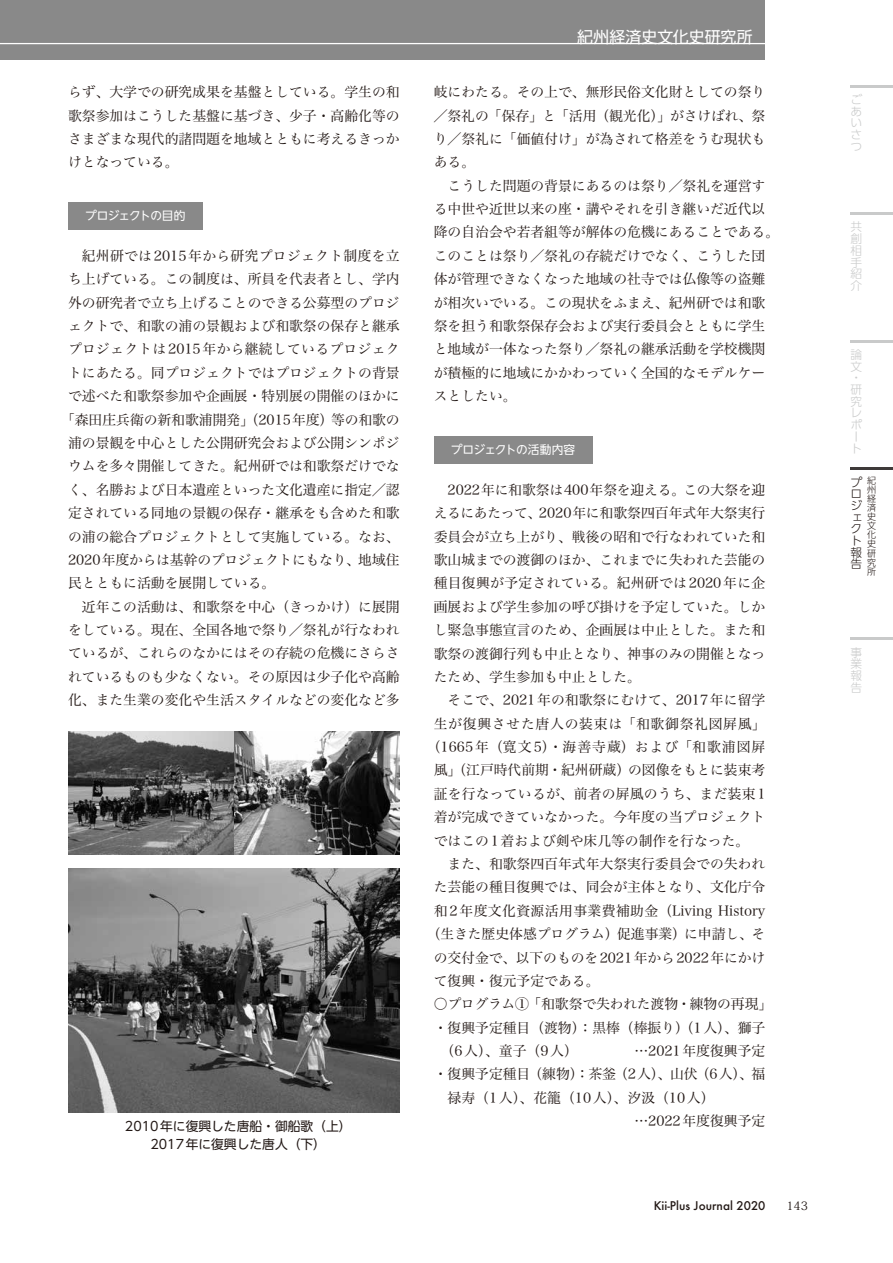
<style>
.page{position:relative;width:893px;height:1263px;background:#fff}
.page>*{position:absolute;margin:0;border:0;box-sizing:border-box;transform-origin:0 0}
.t1{font:15.9px "UD Shin Go NT Pro";letter-spacing:.01em;color:#fff}
.t2{font:13.8px/23.4px "Hira Min Pro W3";color:#221815;text-align:justify}
.t3{font:13.8px "Hira Min Pro W3";letter-spacing:.02em;color:#221815}
.t4{font:13.8px "Hira Min Pro W3";letter-spacing:.03em;color:#221815}
.t5{font:13.8px "Hira Min Pro W3";letter-spacing:-.02em;color:#221815}
.t6{font:13.8px "Hira Min Pro W3";letter-spacing:.075em;color:#221815}
.t7{font:13.8px "Hira Min Pro W3";letter-spacing:.055em;color:#221815}
.t8{font:12.75px "UD Shin Go NT Pro";color:#221815}
.t9{font:300 11.7px/11.7px "UD Shin Go Pr 6 N";color:#c9caca;text-align:justify}
.t10{font:500 11.7px "Futura";color:#221815}
.t11{font:11.7px "UD Shin Go NT Pro";letter-spacing:-.02em;color:#fff}
.t12{font:11.7px "UD Shin Go NT Pro";letter-spacing:-.045em;color:#fff}
.t13{font:300 11.7px/11.7px "UD Shin Go Pr 6 N";color:#221815}
.t14{font:11.7px "Koz Min Pr 6 N";color:#221815}
.t15{font:300 9px/9px "UD Shin Go Pr 6 N";color:#221815;text-align:justify}
</style>
<div class="page">
<hr style="left:850px;top:85px;width:43px;height:2px;background:#c9caca">
<hr style="left:850px;top:213px;width:43px;height:2px;background:#c9caca">
<hr style="left:850px;top:340px;width:43px;height:2px;background:#c9caca">
<hr style="left:850px;top:468px;width:43px;height:2px;background:#3e3a39">
<hr style="left:850px;top:638px;width:43px;height:2px;background:#c9caca">
<div style="left:0;top:0;width:765px;height:60px;background:#898989"></div>
<hr style="left:0;top:43px;width:765px;height:1px;background:#fff">
<div style="left:68px;top:202px;width:134px;height:28px;background:#898989"></div>
<div style="left:434px;top:436px;width:158px;height:27px;background:#898989"></div>
<img style="left:68px;top:731px;width:332px;height:124px">
<img style="left:69px;top:868px;width:330px;height:245px">
<p class="t2" style="left:68px;top:79px;width:333px">らず、大学での研究成果を基盤としている。学生の和歌祭参加はこうした基盤に基づき、少子・高齢化等のさまざまな現代的諸問題を地域とともに考えるきっかけとなっている。</p>
<p class="t12" style="left:85px;top:206px;width:102px">プロジェクトの目的</p>
<p class="t3" style="left:82px;top:244px;width:319px">紀州研では2015年から研究プロジェクト制度を立</p>
<p class="t2" style="left:68px;top:266px;width:333px">ち上げている。この制度は、所員を代表者とし、学内</p>
<p class="t2" style="left:68px;top:290px;width:333px">外の研究者で立ち上げることのできる公募型のプロジ</p>
<p class="t2" style="left:68px;top:313px;width:333px">ェクトで、和歌の浦の景観および和歌祭の保存と継承</p>
<p class="t3" style="left:68px;top:337px;width:333px">プロジェクトは2015年から継続しているプロジェク</p>
<p class="t2" style="left:68px;top:360px;width:333px">トにあたる。同プロジェクトではプロジェクトの背景</p>
<p class="t2" style="left:68px;top:383px;width:333px">で述べた和歌祭参加や企画展・特別展の開催のほかに</p>
<p class="t2" style="left:61px;top:406px;width:340px">「森田庄兵衛の新和歌浦開発」（2015年度）等の和歌の</p>
<p class="t2" style="left:68px;top:430px;width:333px">浦の景観を中心とした公開研究会および公開シンポジ</p>
<p class="t2" style="left:68px;top:453px;width:333px">ウムを多々開催してきた。紀州研では和歌祭だけでな</p>
<p class="t2" style="left:68px;top:477px;width:333px">く、名勝および日本遺産といった文化遺産に指定／認</p>
<p class="t2" style="left:68px;top:500px;width:333px">定されている同地の景観の保存・継承をも含めた和歌</p>
<p class="t2" style="left:68px;top:523px;width:333px">の浦の総合プロジェクトとして実施している。なお、</p>
<p class="t5" style="left:68px;top:548px;width:333px">2020年度からは基幹のプロジェクトにもなり、地域住</p>
<p class="t2" style="left:68px;top:570px;width:209px">民とともに活動を展開している。</p>
<p class="t2" style="left:82px;top:593px;width:319px">近年この活動は、和歌祭を中心（きっかけ）に展開</p>
<p class="t2" style="left:68px;top:617px;width:333px">をしている。現在、全国各地で祭り／祭礼が行なわれ</p>
<p class="t2" style="left:68px;top:640px;width:333px">ているが、これらのなかにはその存続の危機にさらさ</p>
<p class="t2" style="left:68px;top:664px;width:333px">れているものも少なくない。その原因は少子化や高齢</p>
<p class="t2" style="left:68px;top:687px;width:333px">化、また生業の変化や生活スタイルなどの変化など多</p>
<p class="t1" style="left:577px;top:24px;width:177px">紀州経済史文化史研究所</p>
<p class="t2" style="left:434px;top:79px;width:333px">岐にわたる。その上で、無形民俗文化財としての祭り／祭礼の「保存」と「活用（観光化）」がさけばれ、祭り／祭礼に「価値付け」が為されて格差をうむ現状もある。</p>
<p class="t2" style="left:434px;top:173px;width:347px;text-align:left;text-indent:14px">こうした問題の背景にあるのは祭り／祭礼を運営する中世や近世以来の座・講やそれを引き継いだ近代以降の自治会や若者組等が解体の危機にあることである。このことは祭り／祭礼の存続だけでなく、こうした団体が管理できなくなった地域の社寺では仏像等の盗難が相次いでいる。この現状をふまえ、紀州研では和歌祭を担う和歌祭保存会および実行委員会とともに学生と地域が一体なった祭り／祭礼の継承活動を学校機関が積極的に地域にかかわっていく全国的なモデルケースとしたい。</p>
<p class="t11" style="left:451px;top:440px;width:126px">プロジェクトの活動内容</p>
<p class="t2" style="left:434px;top:477px;width:333px;text-indent:14px">2022年に和歌祭は400年祭を迎える。この大祭を迎えるにあたって、2020年に和歌祭四百年式年大祭実行委員会が立ち上がり、戦後の昭和で行なわれていた和歌山城までの渡御のほか、これまでに失われた芸能の種目復興が予定されている。紀州研では2020年に企画展および学生参加の呼び掛けを予定していた。しかし緊急事態宣言のため、企画展は中止とした。また和歌祭の渡御行列も中止となり、神事のみの開催となったため、学生参加も中止とした。</p>
<p class="t2" style="left:448px;top:687px;width:319px">そこで、2021年の和歌祭にむけて、2017年に留学</p>
<p class="t7" style="left:434px;top:712px;width:333px">生が復興させた唐人の装束は「和歌御祭礼図屏風」</p>
<p class="t6" style="left:427px;top:735px;width:340px">（1665年（寛文5）・海善寺蔵）および「和歌浦図屏</p>
<p class="t2" style="left:434px;top:757px;width:333px">風」（江戸時代前期・紀州研蔵）の図像をもとに装束考</p>
<p class="t2" style="left:434px;top:781px;width:333px">証を行なっているが、前者の屏風のうち、まだ装束1</p>
<p class="t2" style="left:434px;top:804px;width:333px">着が完成できていなかった。今年度の当プロジェクト</p>
<p class="t2" style="left:434px;top:827px;width:317px">ではこの1着および剣や床几等の制作を行なった。</p>
<p class="t2" style="left:448px;top:851px;width:319px">また、和歌祭四百年式年大祭実行委員会での失われ</p>
<p class="t2" style="left:434px;top:874px;width:333px">た芸能の種目復興では、同会が主体となり、文化庁令</p>
<p class="t4" style="left:434px;top:899px;width:333px">和2年度文化資源活用事業費補助金（Living History</p>
<p class="t2" style="left:427px;top:921px;width:340px">（生きた歴史体感プログラム）促進事業）に申請し、そ</p>
<p class="t2" style="left:434px;top:944px;width:333px">の交付金で、以下のものを2021年から2022年にかけ</p>
<p class="t2" style="left:434px;top:968px;width:167px">て復興・復元予定である。</p>
<p class="t2" style="left:434px;top:991px;width:340px">〇プログラム①「和歌祭で失われた渡物・練物の再現」</p>
<p class="t2" style="left:434px;top:1014px;width:333px">・復興予定種目（渡物）：黒棒（棒振り）（1人）、獅子</p>
<p class="t2" style="left:441px;top:1038px;width:139px">（6人）、童子（9人）</p>
<p class="t2" style="left:634px;top:1038px;width:132px">…2021年度復興予定</p>
<p class="t2" style="left:434px;top:1061px;width:333px">・復興予定種目（練物）：茶釜（2人）、山伏（6人）、福</p>
<p class="t2" style="left:448px;top:1085px;width:268px">禄寿（1人）、花籠（10人）、汐汲（10人）</p>
<p class="t8" style="left:125px;top:1115px;width:228px">2010年に復興した唐船・御船歌（上）</p>
<p class="t2" style="left:634px;top:1108px;width:132px">…2022年度復興予定</p>
<p class="t8" style="left:150px;top:1134px;width:177px">2017年に復興した唐人（下）</p>
<p class="t10" style="left:654px;top:1197px;width:113px">Kii-Plus Journal 2020</p>
<p class="t14" style="left:786px;top:1198px;width:23px">143</p>
<p class="t9" style="left:850px;top:93px;width:13px">ごあいさつ</p>
<p class="t9" style="left:850px;top:221px;width:13px">共創相手紹介</p>
<p class="t9" style="left:850px;top:348px;width:13px;text-align:left">論文・研究レポート</p>
<p class="t13" style="left:850px;top:476px;width:13px">プロジェクト報告</p>
<p class="t15" style="left:867px;top:476px;width:10px">紀州経済史文化史研究所</p>
<p class="t9" style="left:850px;top:646px;width:13px">事業報告</p>
</div>
